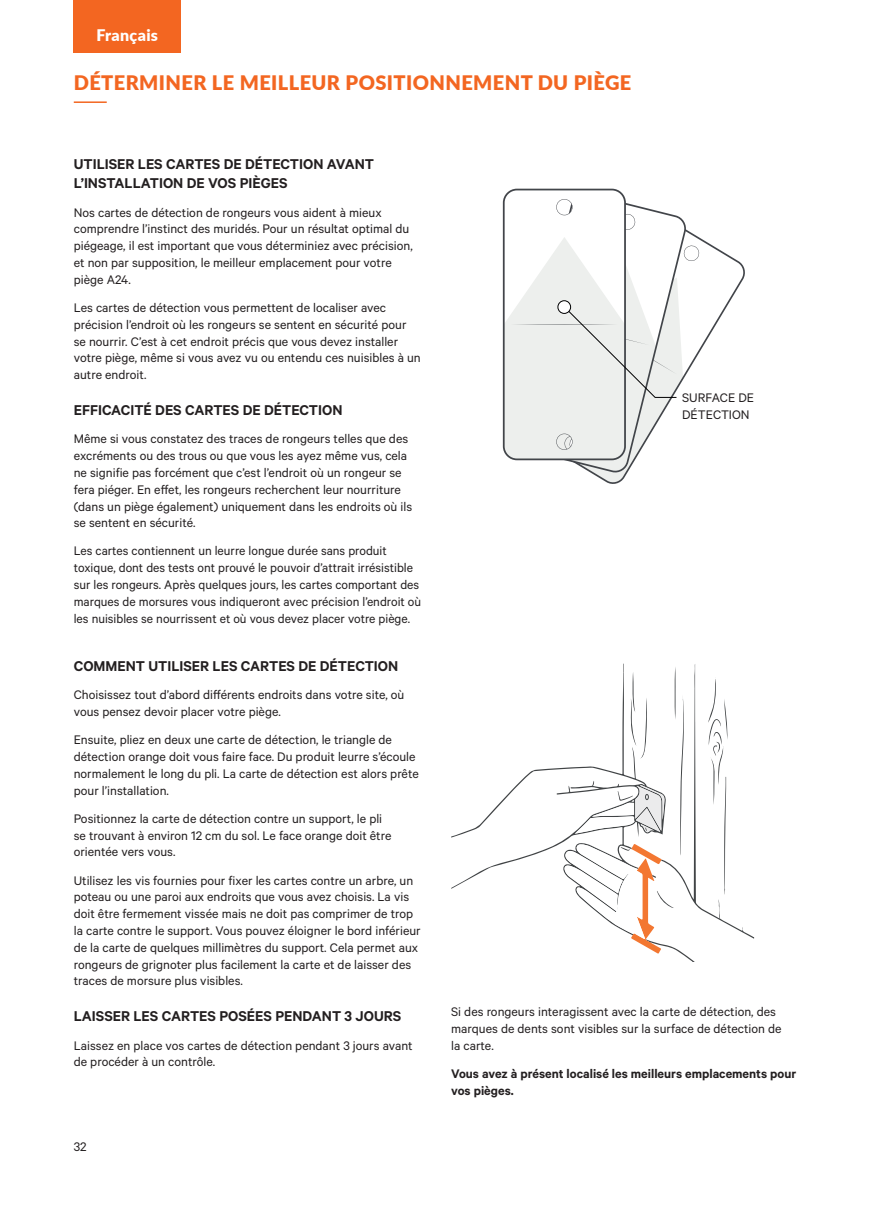
<style>
.page{position:relative;width:874px;height:1225px;background:#fff}
.page>*{position:absolute;margin:0;border:0;box-sizing:border-box;transform-origin:0 0}
.t1{font:900 20px "Lato";letter-spacing:.02em;color:#f36621}
.t2{font:600 16px/19.2px "Calibre";color:#231f20}
.t3{font:900 16px "Lato";letter-spacing:.02em;color:#fff}
.t4{font:14px/16.8px "Calibre";color:#231f20}
.t5{font:600 14px/16.8px "Calibre";color:#231f20}
</style>
<div class="page">
<hr style="left:74px;top:101px;width:33px;height:2px;background:#f36621">
<svg style="left:502px;top:189px;width:243px;height:295px"></svg>
<div style="left:557px;top:301px;width:13px;height:12px;background:#fff;border-radius:50%"></div>
<div style="left:557px;top:300px;width:13px;height:14px;border:1px solid #000001;border-radius:50%"></div>
<svg style="left:451px;top:663px;width:302px;height:299px"></svg>
<div style="left:74px;top:0;width:107px;height:53px;background:#f36621"></div>
<p class="t3" style="left:96px;top:23px;width:63px">Français</p>
<h1 class="t1" style="left:74px;top:67px;width:559px">DÉTERMINER LE MEILLEUR POSITIONNEMENT DU PIÈGE</h1>
<p class="t2" style="left:74px;top:154px;width:302px">UTILISER LES CARTES DE DÉTECTION AVANT<br>L’INSTALLATION DE VOS PIÈGES</p>
<p class="t4" style="left:74px;top:203px;width:340px">Nos cartes de détection de rongeurs vous aident à mieux comprendre l’instinct des muridés. Pour un résultat optimal du piégeage, il est important que vous déterminiez avec précision, et non par supposition, le meilleur emplacement pour votre piège A24.</p>
<p class="t4" style="left:74px;top:299px;width:348px">Les cartes de détection vous permettent de localiser avec précision l’endroit où les rongeurs se sentent en sécurité pour se nourrir. C’est à cet endroit précis que vous devez installer votre piège, même si vous avez vu ou entendu ces nuisibles à un autre endroit.</p>
<p class="t2" style="left:74px;top:400px;width:270px">EFFICACITÉ DES CARTES DE DÉTECTION</p>
<p class="t4" style="left:74px;top:430px;width:340px">Même si vous constatez des traces de rongeurs telles que des excréments ou des trous ou que vous les ayez même vus, cela ne signifie pas forcément que c’est l’endroit où un rongeur se fera piéger. En effet, les rongeurs recherchent leur nourriture (dans un piège également) uniquement dans les endroits où ils se sentent en sécurité.</p>
<p class="t4" style="left:74px;top:542px;width:349px">Les cartes contiennent un leurre longue durée sans produit toxique, dont des tests ont prouvé le pouvoir d’attrait irrésistible sur les rongeurs. Après quelques jours, les cartes comportant des marques de morsures vous indiqueront avec précision l’endroit où les nuisibles se nourrissent et où vous devez placer votre piège.</p>
<p class="t2" style="left:74px;top:656px;width:326px">COMMENT UTILISER LES CARTES DE DÉTECTION</p>
<p class="t4" style="left:74px;top:686px;width:332px">Choisissez tout d’abord différents endroits dans votre site, où vous pensez devoir placer votre piège.</p>
<p class="t4" style="left:74px;top:731px;width:346px">Ensuite, pliez en deux une carte de détection, le triangle de détection orange doit vous faire face. Du produit leurre s’écoule normalement le long du pli. La carte de détection est alors prête pour l’installation.</p>
<p class="t4" style="left:74px;top:809px;width:319px">Positionnez la carte de détection contre un support, le pli se trouvant à environ 12 cm du sol. Le face orange doit être orientée vers vous.</p>
<p class="t4" style="left:74px;top:871px;width:348px">Utilisez les vis fournies pour fixer les cartes contre un arbre, un poteau ou une paroi aux endroits que vous avez choisis. La vis doit être fermement vissée mais ne doit pas comprimer de trop la carte contre le support. Vous pouvez éloigner le bord inférieur de la carte de quelques millimètres du support. Cela permet aux rongeurs de grignoter plus facilement la carte et de laisser des traces de morsure plus visibles.</p>
<p class="t2" style="left:74px;top:1006px;width:329px">LAISSER LES CARTES POSÉES PENDANT 3 JOURS</p>
<p class="t4" style="left:74px;top:1036px;width:340px">Laissez en place vos cartes de détection pendant 3 jours avant de procéder à un contrôle.</p>
<p class="t4" style="left:74px;top:1138px;width:14px">32</p>
<p class="t4" style="left:681px;top:389px;width:73px">SURFACE DE<br>DÉTECTION</p>
<p class="t4" style="left:451px;top:1003px;width:332px">Si des rongeurs interagissent avec la carte de détection, des marques de dents sont visibles sur la surface de détection de la carte.</p>
<p class="t5" style="left:451px;top:1065px;width:346px">Vous avez à présent localisé les meilleurs emplacements pour vos pièges.</p>
</div>
